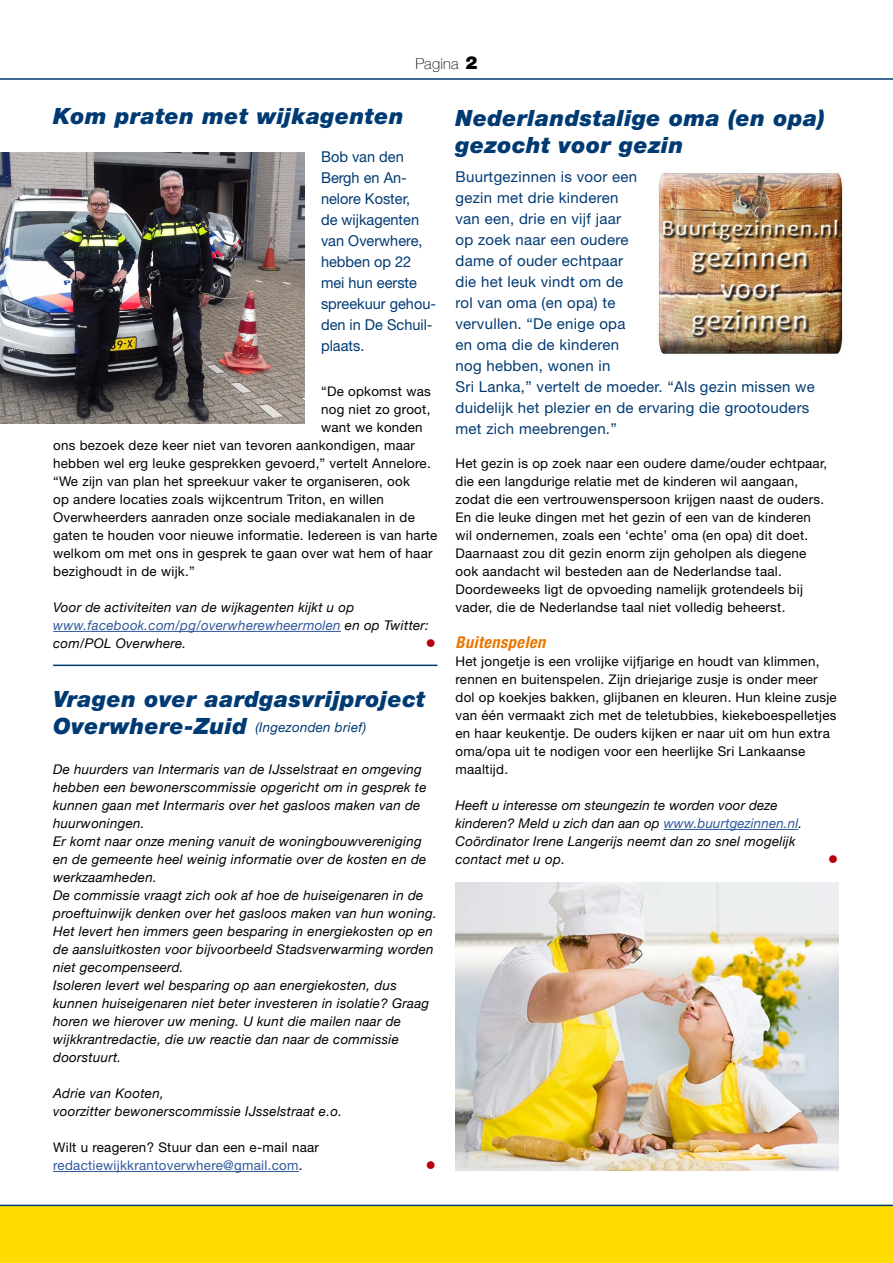
<style>
.page{position:relative;width:893px;height:1263px;background:#fff}
.page>*{position:absolute;margin:0;border:0;box-sizing:border-box;transform-origin:0 0}
.H1__Kop{font:italic 900 22.5px/27px "Helvetica Neue";letter-spacing:.02em;color:#003a73}
.H2__Subkop{font:italic 700 condensed 16.35px "Helvetica Neue";letter-spacing:.03em;color:#e87800}
.H__Introtekst{font:15px/21px "Helvetica Neue";letter-spacing:.02em;color:#003a73}
.H__Introtekst-2{font:15px/21px "Helvetica Neue";color:#003a73}
.t1{font:100 15px "Helvetica Neue";letter-spacing:.02em;color:#000}
.P__Tekst_plat{font:13.35px/18px "Helvetica Neue";letter-spacing:.02em;color:#000}
.P__Tekst_plat-2{font:italic 13.35px/18px "Helvetica Neue";letter-spacing:.02em;color:#000}
.H1__Kop-2{font:italic 13.35px "Helvetica Neue";letter-spacing:.02em;color:#003a73}
.P__Tekst_plat-3{font:13.35px "Wingdings";color:#b6000d}
.s1{font-weight:900;font-size:18px}
.s2{color:#30589b}
.s3{font-weight:900;font-size:22.5px}
</style>
<div class="page">
<div style="left:0;top:1206px;width:893px;height:57px;background:#ffdc00"></div>
<hr style="left:0;top:78px;width:893px;height:2px;background:#003a73">
<hr style="left:0;top:1205px;width:893px;height:1px;background:#003a73">
<img style="left:658px;top:172px;width:185px;height:182px">
<hr style="left:53px;top:631px;width:288px;height:1px;background:#30589b">
<hr style="left:53px;top:665px;width:384px;height:1px;background:#003a73">
<hr style="left:53px;top:1171px;width:246px;height:1px;background:#30589b">
<hr style="left:664px;top:829px;width:134px;height:1px;background:#30589b">
<img style="left:0;top:153px;width:304px;height:270px">
<img style="left:455px;top:882px;width:384px;height:288px">
<p class="t1" style="left:415px;top:52px;width:63px">Pagina <span class="s1">2</span></p>
<h1 class="H1__Kop" style="left:53px;top:102px;width:352px">Kom praten met wijkagenten</h1>
<p class="H__Introtekst-2" style="left:321px;top:146px;width:117px">Bob van den<br>Bergh en An&shy;nelore Koster,<br>de wijkagenten van Overwhere, hebben op 22 mei hun eerste spreekuur gehou&shy;den in De Schuil&shy;plaats.</p>
<p class="P__Tekst_plat" style="left:321px;top:382px;width:111px">“De opkomst was</p>
<p class="P__Tekst_plat" style="left:321px;top:400px;width:111px">nog niet zo groot,</p>
<p class="P__Tekst_plat" style="left:321px;top:418px;width:103px">want we konden</p>
<p class="P__Tekst_plat" style="left:53px;top:436px;width:363px">ons bezoek deze keer niet van tevoren aankondigen, maar</p>
<p class="P__Tekst_plat" style="left:53px;top:454px;width:379px">hebben wel erg leuke gesprekken gevoerd,” vertelt Annelore.</p>
<p class="P__Tekst_plat" style="left:53px;top:472px;width:358px">“We zijn van plan het spreekuur vaker te organiseren, ook</p>
<p class="P__Tekst_plat" style="left:53px;top:490px;width:332px">op andere locaties zoals wijkcentrum Triton, en willen</p>
<p class="P__Tekst_plat" style="left:53px;top:508px;width:363px">Overwheerders aanraden onze sociale mediakanalen in de</p>
<p class="P__Tekst_plat" style="left:53px;top:526px;width:386px">gaten te houden voor nieuwe informatie. Iedereen is van harte</p>
<p class="P__Tekst_plat" style="left:53px;top:544px;width:381px">welkom om met ons in gesprek te gaan over wat hem of haar</p>
<p class="P__Tekst_plat" style="left:53px;top:562px;width:143px">bezighoudt in de wijk.”</p>
<p class="P__Tekst_plat-2" style="left:53px;top:599px;width:377px">Voor de activiteiten van de wijkagenten kijkt u op <span class="s2">www.facebook.com/pg/overwherewheermolen</span> en op Twitter: com/POL Overwhere.</p>
<p class="P__Tekst_plat-3" style="left:426px;top:636px;width:11px">●</p>
<h1 class="H1__Kop" style="left:53px;top:685px;width:374px">Vragen over aardgasvrijproject</h1>
<h1 class="H1__Kop-2" style="left:53px;top:718px;width:315px"><span class="s3">Overwhere-Zuid</span> (Ingezonden brief)</h1>
<p class="P__Tekst_plat-2" style="left:53px;top:761px;width:375px">De huurders van Intermaris van de IJsselstraat en omgeving hebben een bewonerscommissie opgericht om in gesprek te kunnen gaan met Intermaris over het gasloos maken van de huurwoningen.</p>
<p class="P__Tekst_plat-2" style="left:53px;top:833px;width:375px">Er komt naar onze mening vanuit de woningbouwvereniging en de gemeente heel weinig informatie over de kosten en de werkzaamheden.</p>
<p class="P__Tekst_plat-2" style="left:53px;top:887px;width:385px">De commissie vraagt zich ook af hoe de huiseigenaren in de proeftuinwijk denken over het gasloos maken van hun woning.<br>Het levert hen immers geen besparing in energiekosten op en de aansluitkosten voor bijvoorbeeld Stadsverwarming worden niet gecompenseerd.</p>
<p class="P__Tekst_plat-2" style="left:53px;top:977px;width:378px">Isoleren levert wel besparing op aan energiekosten, dus kunnen huiseigenaren niet beter investeren in isolatie? Graag horen we hierover uw mening. U kunt die mailen naar de wijkkrantredactie, die uw reactie dan naar de commissie doorstuurt.</p>
<p class="P__Tekst_plat-2" style="left:53px;top:1085px;width:112px">Adrie van Kooten,</p>
<p class="P__Tekst_plat-2" style="left:53px;top:1103px;width:290px">voorzitter bewonerscommissie IJsselstraat e.o.</p>
<p class="P__Tekst_plat" style="left:53px;top:1138px;width:267px">Wilt u reageren? Stuur dan een e-mail naar <span class="s2">redactiewijkkrantoverwhere@gmail.com</span>.</p>
<p class="P__Tekst_plat-3" style="left:426px;top:1158px;width:11px">●</p>
<h1 class="H1__Kop" style="left:455px;top:104px;width:371px">Nederlandstalige oma (en opa) gezocht voor gezin</h1>
<p class="H__Introtekst" style="left:455px;top:165px;width:361px">Buurtgezinnen is voor een<br>gezin met drie kinderen<br>van een, drie en vijf jaar<br>op zoek naar een oudere<br>dame of ouder echtpaar<br>die het leuk vindt om de<br>rol van oma (en opa) te<br>vervullen. “De enige opa<br>en oma die de kinderen<br>nog hebben, wonen in<br>Sri Lanka,” vertelt de moeder. “Als gezin missen we duidelijk het plezier en de ervaring die grootouders met zich meebrengen.”</p>
<p class="P__Tekst_plat" style="left:455px;top:454px;width:373px">Het gezin is op zoek naar een oudere dame/ouder echtpaar, die een langdurige relatie met de kinderen wil aangaan, zodat die een vertrouwenspersoon krijgen naast de ouders.<br>En die leuke dingen met het gezin of een van de kinderen wil ondernemen, zoals een ‘echte’ oma (en opa) dit doet.<br>Daarnaast zou dit gezin enorm zijn geholpen als diegene ook aandacht wil besteden aan de Nederlandse taal.<br>Doordeweeks ligt de opvoeding namelijk grotendeels bij vader, die de Nederlandse taal niet volledig beheerst.</p>
<h2 class="H2__Subkop" style="left:455px;top:632px;width:91px">Buitenspelen</h2>
<p class="P__Tekst_plat" style="left:455px;top:652px;width:383px">Het jongetje is een vrolijke vijfjarige en houdt van klimmen, rennen en buitenspelen. Zijn driejarige zusje is onder meer dol op koekjes bakken, glijbanen en kleuren. Hun kleine zusje van één vermaakt zich met de teletubbies, kiekeboespelletjes en haar keukentje. De ouders kijken er naar uit om hun extra oma/opa uit te nodigen voor een heerlijke Sri Lankaanse maaltijd.</p>
<p class="P__Tekst_plat-2" style="left:455px;top:797px;width:348px">Heeft u interesse om steungezin te worden voor deze kinderen? Meld u zich dan aan op <span class="s2">www.buurtgezinnen.nl</span>.<br>Coördinator Irene Langerijs neemt dan zo snel mogelijk contact met u op.</p>
<p class="P__Tekst_plat-3" style="left:828px;top:852px;width:11px">●</p>
</div>
